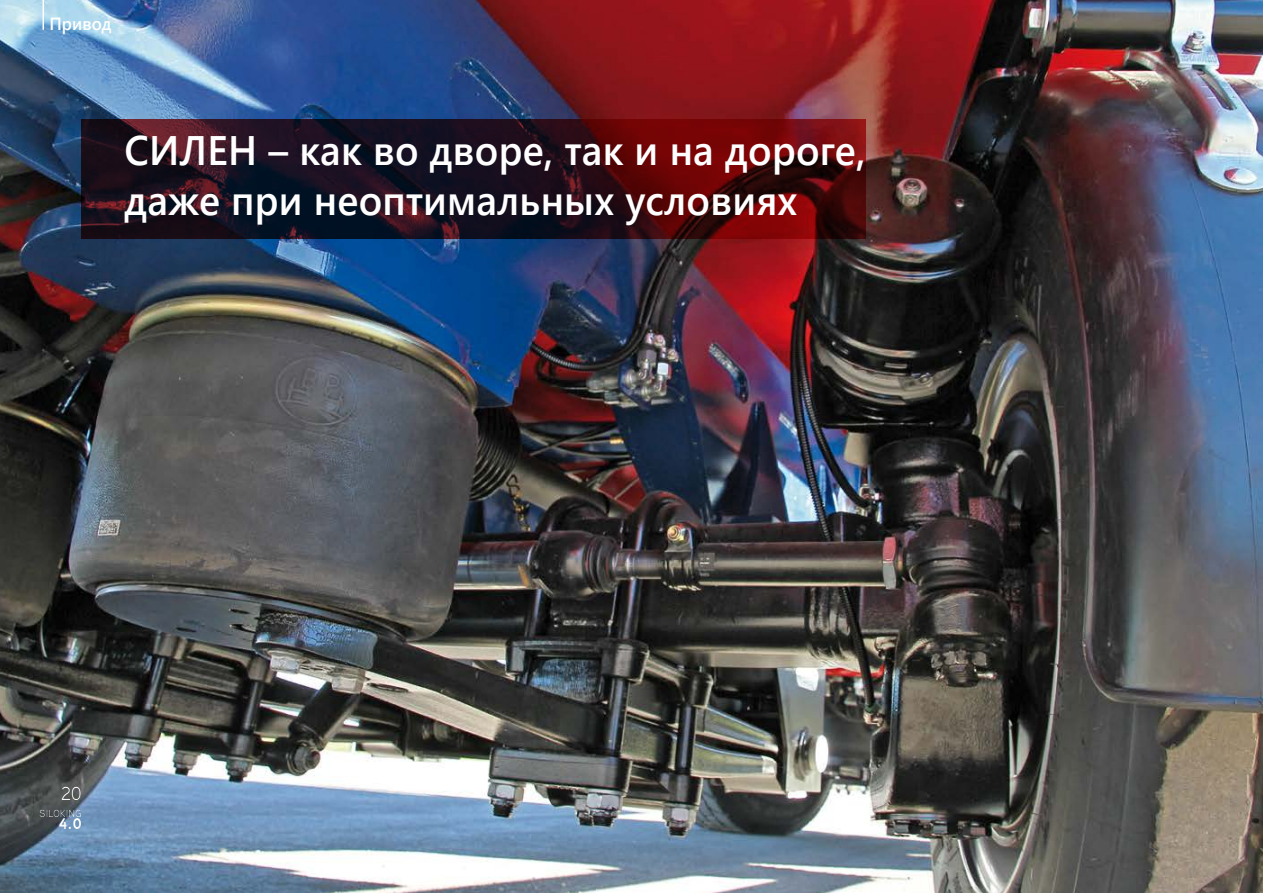
<style>
.page{position:relative;width:1263px;height:893px;background:#fff}
.page>*{position:absolute;margin:0;border:0;box-sizing:border-box;transform-origin:0 0}
.t1{font:600 41.1px/50.4px "Segoe UI";letter-spacing:.005em;color:#fff;scale:.96 1}
.t2{font:18.9px "Aaux Pro OT";color:#fff}
.t3{font:600 17.7px "Segoe UI";letter-spacing:.005em;color:#fff;scale:.96 1}
.t4{font:900 15.45px "Aaux Pro OT";color:#fff}
.t5{font:10.35px "Aaux Pro OT";color:#fff}
</style>
<div class="page">
<img style="left:0;top:0;width:1263px;height:893px">
<svg style="left:81px;top:119px;width:784px;height:119px;background:#310d17"></svg>
<hr style="left:43px;top:0;width:1px;height:30px;background:#fff">
<div style="left:32px;top:780px;width:53px;height:50px;background:#fff;opacity:.75"></div>
<div style="left:36px;top:783px;width:53px;height:54px;background:#48494b;opacity:.16"></div>
<p class="t3" style="left:49px;top:7px;width:66px">Привод</p>
<p class="t1" style="left:124px;top:122px;width:773px">СИЛЕН – как во дворе, так и на дороге, даже при неоптимальных условиях</p>
<p class="t2" style="left:61px;top:781px;width:23px">20</p>
<p class="t5" style="left:39px;top:806px;width:44px">SILOKING</p>
<p class="t4" style="left:59px;top:813px;width:25px">4.0</p>
</div>
